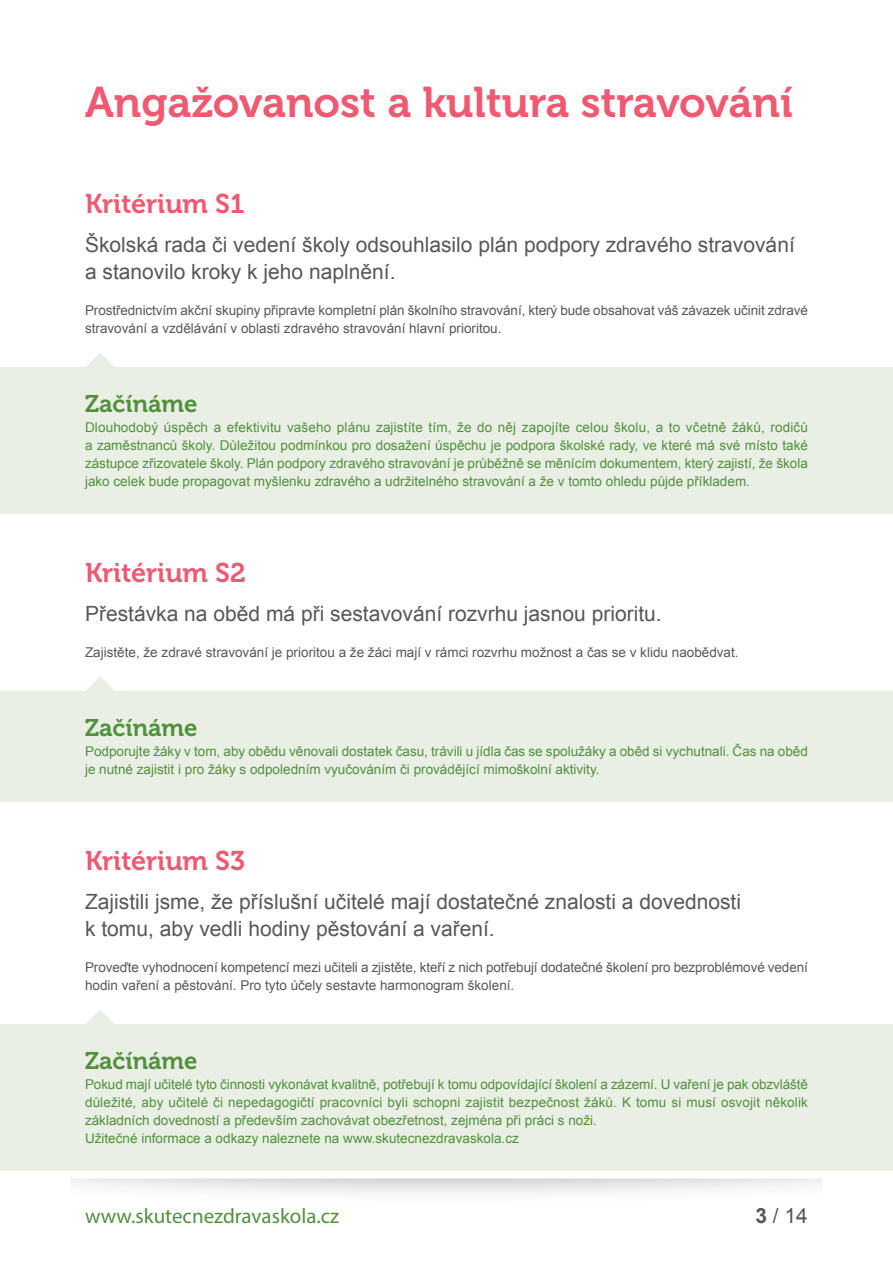
<style>
.page{position:relative;width:893px;height:1263px;background:#fff}
.page>*{position:absolute;margin:0;border:0;box-sizing:border-box;transform-origin:0 0}
.t1{font:42.75px "Museo 700";color:#f05972}
.t2{font:27px "Museo 700";color:#f05972}
.t3{font:24px "Museo 700";color:#52903e}
.t4{font:21px/27px "Arial";color:#57585a}
.t5{font:21px "Myriad Pro";color:#52903e}
.t6{font:13.5px/18px "Arial";color:#52903e}
.t7{font:13.5px/18px "Arial";letter-spacing:-.005em;color:#57585a}
.s1{font-weight:700}
</style>
<div class="page">
<div style="left:0;top:368px;width:893px;height:146px;background:#e9efe4"></div>
<svg style="left:85px;top:353px;width:30px;height:15px"></svg>
<div style="left:0;top:1024px;width:893px;height:147px;background:#e9efe4"></div>
<svg style="left:86px;top:1010px;width:28px;height:14px"></svg>
<div style="left:0;top:691px;width:893px;height:111px;background:#e9efe4"></div>
<svg style="left:86px;top:677px;width:28px;height:14px"></svg>
<svg style="left:71px;top:1178px;width:751px;height:16px"></svg>
<h1 class="t1" style="left:85px;top:87px;width:709px">Angažovanost a kultura stravování</h1>
<h2 class="t2" style="left:85px;top:193px;width:161px">Kritérium S1</h2>
<h3 class="t4" style="left:85px;top:232px;width:711px">Školská rada či vedení školy odsouhlasilo plán podpory zdravého stravování a stanovilo kroky k jeho naplnění.</h3>
<p class="t7" style="left:85px;top:302px;width:724px">Prostřednictvím akční skupiny připravte kompletní plán školního stravování, který bude obsahovat váš závazek učinit zdravé stravování a vzdělávání v oblasti zdravého stravování hlavní prioritou.</p>
<h3 class="t3" style="left:85px;top:395px;width:114px">Začínáme</h3>
<p class="t6" style="left:85px;top:418px;width:724px;text-align:justify">Dlouhodobý úspěch a efektivitu vašeho plánu zajistíte tím, že do něj zapojíte celou školu, a to včetně žáků, rodičů a zaměstnanců školy. Důležitou podmínkou pro dosažení úspěchu je podpora školské rady, ve které má své místo také zástupce zřizovatele školy. Plán podpory zdravého stravování je průběžně se měnícím dokumentem, který zajistí, že škola jako celek bude propagovat myšlenku zdravého a udržitelného stravování a že v tomto ohledu půjde příkladem.</p>
<h2 class="t2" style="left:85px;top:562px;width:162px">Kritérium S2</h2>
<h3 class="t4" style="left:85px;top:601px;width:578px">Přestávka na oběd má při sestavování rozvrhu jasnou prioritu.</h3>
<p class="t7" style="left:85px;top:644px;width:655px">Zajistěte, že zdravé stravování je prioritou a že žáci mají v rámci rozvrhu možnost a čas se v klidu naobědvat.</p>
<h3 class="t3" style="left:85px;top:719px;width:114px">Začínáme</h3>
<p class="t6" style="left:85px;top:742px;width:724px">Podporujte žáky v tom, aby obědu věnovali dostatek času, trávili u jídla čas se spolužáky a oběd si vychutnali. Čas na oběd je nutné zajistit i pro žáky s odpoledním vyučováním či provádějící mimoškolní aktivity.</p>
<h2 class="t2" style="left:85px;top:850px;width:162px">Kritérium S3</h2>
<h3 class="t4" style="left:85px;top:888px;width:657px">Zajistili jsme, že příslušní učitelé mají dostatečné znalosti a dovednosti k tomu, aby vedli hodiny pěstování a vaření.</h3>
<p class="t7" style="left:85px;top:959px;width:724px">Proveďte vyhodnocení kompetencí mezi učiteli a zjistěte, kteří z nich potřebují dodatečné školení pro bezproblémové vedení hodin vaření a pěstování. Pro tyto účely sestavte harmonogram školení.</p>
<h3 class="t3" style="left:85px;top:1052px;width:114px">Začínáme</h3>
<p class="t6" style="left:85px;top:1075px;width:724px">Pokud mají učitelé tyto činnosti vykonávat kvalitně, potřebují k tomu odpovídající školení a zázemí. U vaření je pak obzvláště důležité, aby učitelé či nepedagogičtí pracovníci byli schopni zajistit bezpečnost žáků. K tomu si musí osvojit několik základních dovedností a především zachovávat obezřetnost, zejména při práci s noži.<br>Užitečné informace a odkazy naleznete na www.skutecnezdravaskola.cz</p>
<h3 class="t5" style="left:85px;top:1208px;width:256px">www.skutecnezdravaskola.cz</h3>
<h3 class="t4" style="left:755px;top:1202px;width:54px"><span class="s1">3</span>/14</h3>
</div>
